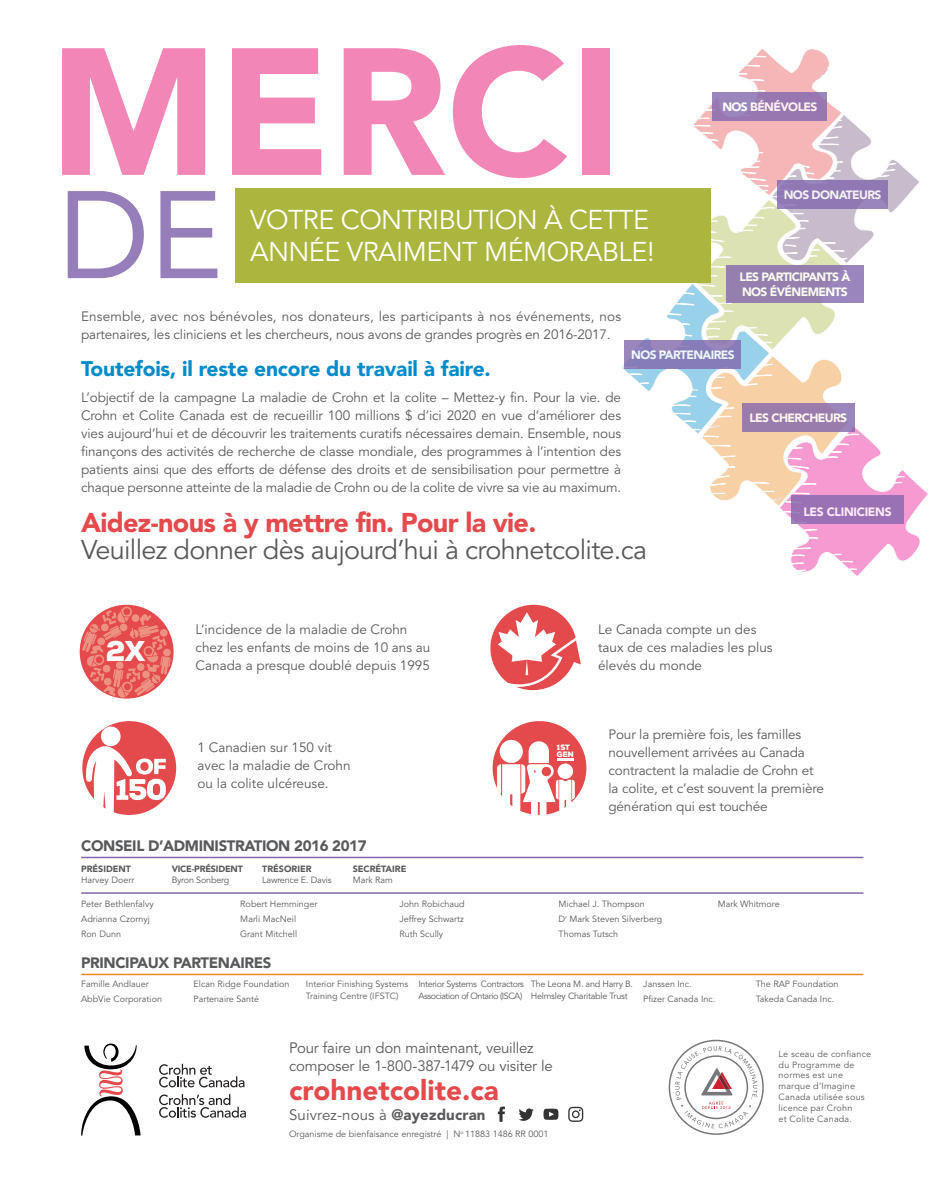
<style>
.page{position:relative;width:945px;height:1188px;background:#fff}
.page>*{position:absolute;margin:0;border:0;box-sizing:border-box;transform-origin:0 0}
.t1{font:900 178.95px "Avenir";color:#f287b7}
.t2{font:123px "Avenir";color:#957eba}
.t3{font:900 27.9px "Avenir";color:#e4494b}
.t4{font:900 27.75px "Nexa Rust Sans";color:#fff}
.t5{font:27px/32.4px "Avenir";letter-spacing:-.02em;color:#fff}
.t6{font:27px "Avenir";letter-spacing:-.025em;color:#58595b}
.t7{font:900 27px "Avenir";letter-spacing:-.025em;color:#e4494b}
.t8{font:900 21px "Avenir";letter-spacing:-.01em;color:#008bca}
.t9{font:15px/18px "Avenir";letter-spacing:-.015em;color:#58595b}
.t10{font:900 15px "Avenir";letter-spacing:-.025em;color:#58595b}
.t11{font:15px "Avenir";letter-spacing:.01em;color:#58595b}
.t12{font:13.5px/18px "Avenir";letter-spacing:-.01em;color:#58595b}
.t13{font:900 12px/14.5px "Avenir";letter-spacing:-.05em;color:#fff}
.t14{font:900 12px "Avenir";letter-spacing:-.025em;color:#fff}
.t15{font:9px/15px "Avenir";color:#58595b}
.t16{font:9px/10.8px "Avenir";letter-spacing:.025em;color:#58595b}
.t17{font:9px/12px "Avenir";letter-spacing:-.04em;color:#58595b}
.t18{font:9px/12px "Avenir";letter-spacing:-.025em;color:#58595b}
.t19{font:900 9px "Avenir";color:#58595b}
.t20{font:9px "Avenir";letter-spacing:-.02em;color:#58595b}
.t21{font:900 9px "Avenir";letter-spacing:-.02em;color:#58595b}
.t22{font:900 7.5px/6.4px "Nexa Rust Sans";letter-spacing:-.03em;color:#fff}
.s1{font-weight:900}
</style>
<div class="page">
<svg style="left:622px;top:49px;width:306px;height:527px"></svg>
<div style="left:236px;top:188px;width:475px;height:95px;background:#abb63f"></div>
<div style="left:713px;top:92px;width:114px;height:28px;background:linear-gradient(to right,#9a81b9,#9773ad)"></div>
<div style="left:742px;top:403px;width:113px;height:28px;background:linear-gradient(to right,#997aa8,#9a80b3)"></div>
<div style="left:791px;top:496px;width:113px;height:28px;background:#9971b4"></div>
<svg style="left:625px;top:341px;width:116px;height:28px;background:#8a7eb9"></svg>
<div style="left:777px;top:180px;width:111px;height:28px;background:linear-gradient(to right,#8f78b3,#917bb5)"></div>
<div style="left:726px;top:265px;width:137px;height:38px;background:linear-gradient(to right,#927da9,#9984ba)"></div>
<svg style="left:81px;top:1044px;width:60px;height:92px"></svg>
<svg style="left:159px;top:1094px;width:87px;height:24px"></svg>
<svg style="left:159px;top:1064px;width:86px;height:23px"></svg>
<hr style="left:81px;top:857px;width:782px;height:1px;background:#8267ad">
<hr style="left:81px;top:892px;width:782px;height:2px;background:#8267ad">
<hr style="left:81px;top:974px;width:782px;height:1px;background:#ee8a1d">
<svg style="left:498px;top:1107px;width:7px;height:15px"></svg>
<svg style="left:519px;top:1108px;width:15px;height:13px"></svg>
<svg style="left:544px;top:1109px;width:14px;height:11px"></svg>
<svg style="left:568px;top:1107px;width:15px;height:15px"></svg>
<div style="left:490px;top:605px;width:87px;height:86px;background:#e4494b;border-radius:50%"></div>
<svg style="left:495px;top:612px;width:86px;height:79px"></svg>
<svg style="left:82px;top:607px;width:89px;height:91px"></svg>
<div style="left:82px;top:721px;width:94px;height:94px;background:#e4494b;border-radius:50%"></div>
<svg style="left:86px;top:726px;width:80px;height:87px"></svg>
<div style="left:493px;top:721px;width:93px;height:94px;background:#e4494b;border-radius:50%"></div>
<svg style="left:497px;top:741px;width:78px;height:74px"></svg>
<svg style="left:669px;top:1040px;width:95px;height:95px"></svg>
<h1 class="t1" style="left:49px;top:4px;width:575px">MERCI</h1>
<h2 class="t2" style="left:58px;top:164px;width:166px">DE</h2>
<h3 class="t5" style="left:250px;top:204px;width:406px">VOTRE CONTRIBUTION À CETTE<br>ANNÉE VRAIMENT MÉMORABLE!</h3>
<p class="t12" style="left:81px;top:308px;width:542px">Ensemble, avec nos bénévoles, nos donateurs, les participants à nos événements, nos partenaires, les cliniciens et les chercheurs, nous avons de grandes progrès en 2016-2017.</p>
<p class="t13" style="left:722px;top:100px;width:97px">NOS BÉNÉVOLES</p>
<p class="t13" style="left:784px;top:187px;width:99px">NOS DONATEURS</p>
<p class="t13" style="left:740px;top:270px;width:112px">LES PARTICIPANTS À<br>NOS ÉVÉNEMENTS</p>
<h3 class="t8" style="left:81px;top:356px;width:411px">Toutefois, il reste encore du travail à faire.</h3>
<p class="t13" style="left:631px;top:348px;width:105px">NOS PARTENAIRES</p>
<p class="t12" style="left:81px;top:389px;width:542px;text-align:justify">L’objectif de la campagne La maladie de Crohn et la colite – Mettez-y fin. Pour la vie. de Crohn et Colite Canada est de recueillir 100 millions $ d’ici 2020 en vue d’améliorer des vies aujourd’hui et de découvrir les traitements curatifs nécessaires demain. Ensemble, nous finançons des activités de recherche de classe mondiale, des programmes à l’intention des patients ainsi que des efforts de défense des droits et de sensibilisation pour permettre à chaque personne atteinte de la maladie de Crohn ou de la colite de vivre sa vie au maximum.</p>
<h3 class="t7" style="left:81px;top:507px;width:457px">Aidez-nous à y mettre fin. Pour la vie.</h3>
<h3 class="t6" style="left:81px;top:535px;width:568px">Veuillez donner dès aujourd’hui à crohnetcolite.ca</h3>
<p class="t13" style="left:749px;top:410px;width:99px">LES CHERCHEURS</p>
<p class="t14" style="left:803px;top:504px;width:90px">LES CLINICIENS</p>
<h3 class="t4" style="left:106px;top:632px;width:42px">2X</h3>
<p class="t12" style="left:196px;top:620px;width:236px">L’incidence de la maladie de Crohn chez les enfants de moins de 10 ans au<br>Canada a presque doublé depuis 1995</p>
<p class="t12" style="left:198px;top:738px;width:155px">1 Canadien sur 150 vit avec la maladie de Crohn ou la colite ulcéreuse.</p>
<p class="t10" style="left:81px;top:837px;width:287px">CONSEIL D’ADMINISTRATION 2016 2017</p>
<p class="t19" style="left:81px;top:864px;width:52px">PRÉSIDENT</p>
<p class="t15" style="left:81px;top:873px;width:55px">Harvey Doerr</p>
<p class="t21" style="left:172px;top:864px;width:73px">VICE-PRÉSIDENT</p>
<p class="t20" style="left:172px;top:875px;width:59px">Byron Sonberg</p>
<p class="t19" style="left:262px;top:864px;width:51px">TRÉSORIER</p>
<p class="t20" style="left:262px;top:875px;width:71px">Lawrence E. Davis</p>
<p class="t19" style="left:353px;top:864px;width:55px">SECRÉTAIRE</p>
<p class="t15" style="left:353px;top:873px;width:42px">Mark Ram</p>
<p class="t22" style="left:557px;top:744px;width:19px">1st<br>GEN</p>
<p class="t12" style="left:598px;top:620px;width:176px">Le Canada compte un des taux de ces maladies les plus élevés du monde</p>
<p class="t12" style="left:608px;top:726px;width:217px">Pour la première fois, les familles nouvellement arrivées au Canada contractent la maladie de Crohn et la colite, et c’est souvent la première génération qui est touchée</p>
<p class="t15" style="left:81px;top:897px;width:74px">Peter Bethlenfalvy<br>Adrianna Czornyj<br>Ron Dunn</p>
<p class="t15" style="left:240px;top:897px;width:79px">Robert Hemminger<br>Marli MacNeil<br>Grant Mitchell</p>
<p class="t15" style="left:399px;top:897px;width:67px;text-align:justify">John Robichaud Jeffrey Schwartz Ruth Scully</p>
<p class="t15" style="left:559px;top:897px;width:105px">Michael J. Thompson<br>D<sup>r</sup> Mark Steven Silverberg<br>Thomas Tutsch</p>
<p class="t15" style="left:718px;top:897px;width:63px">Mark Whitmore</p>
<p class="t10" style="left:81px;top:954px;width:192px">PRINCIPAUX PARTENAIRES</p>
<p class="t15" style="left:81px;top:977px;width:83px">Famille Andlauer<br>AbbVie Corporation</p>
<p class="t15" style="left:194px;top:977px;width:98px">Elcan Ridge Foundation<br>Partenaire Santé</p>
<p class="t15" style="left:306px;top:978px;width:104px;line-height:12px">Interior Finishing Systems<br>Training Centre (IFSTC)</p>
<p class="t17" style="left:418px;top:978px;width:107px">Interior Systems Contractors<br>Association of Ontario (ISCA)</p>
<p class="t18" style="left:531px;top:978px;width:104px">The Leona M. and Harry B.<br>Helmsley Charitable Trust</p>
<p class="t15" style="left:643px;top:977px;width:73px">Janssen Inc.<br>Pfizer Canada Inc.</p>
<p class="t15" style="left:756px;top:977px;width:84px">The RAP Foundation<br>Takeda Canada Inc.</p>
<p class="t9" style="left:289px;top:1040px;width:265px">Pour faire un don maintenant, veuillez composer le 1-800-387-1479 ou visiter le</p>
<p class="t16" style="left:779px;top:1049px;width:94px">Le sceau de confiance du Programme de normes est une marque d’Imagine<br>Canada utilisée sous licence par Crohn<br>et Colite Canada.</p>
<p class="t15" style="left:289px;top:1126px;width:261px">Organisme de bienfaisance enregistré | N<sup>o</sup> 11883 1486 RR 0001</p>
<h3 class="t3" style="left:289px;top:1073px;width:211px">crohnetcolite.ca</h3>
<p class="t11" style="left:289px;top:1106px;width:198px">Suivrez-nous à <span class="s1">@ayezducran</span></p>
</div>
